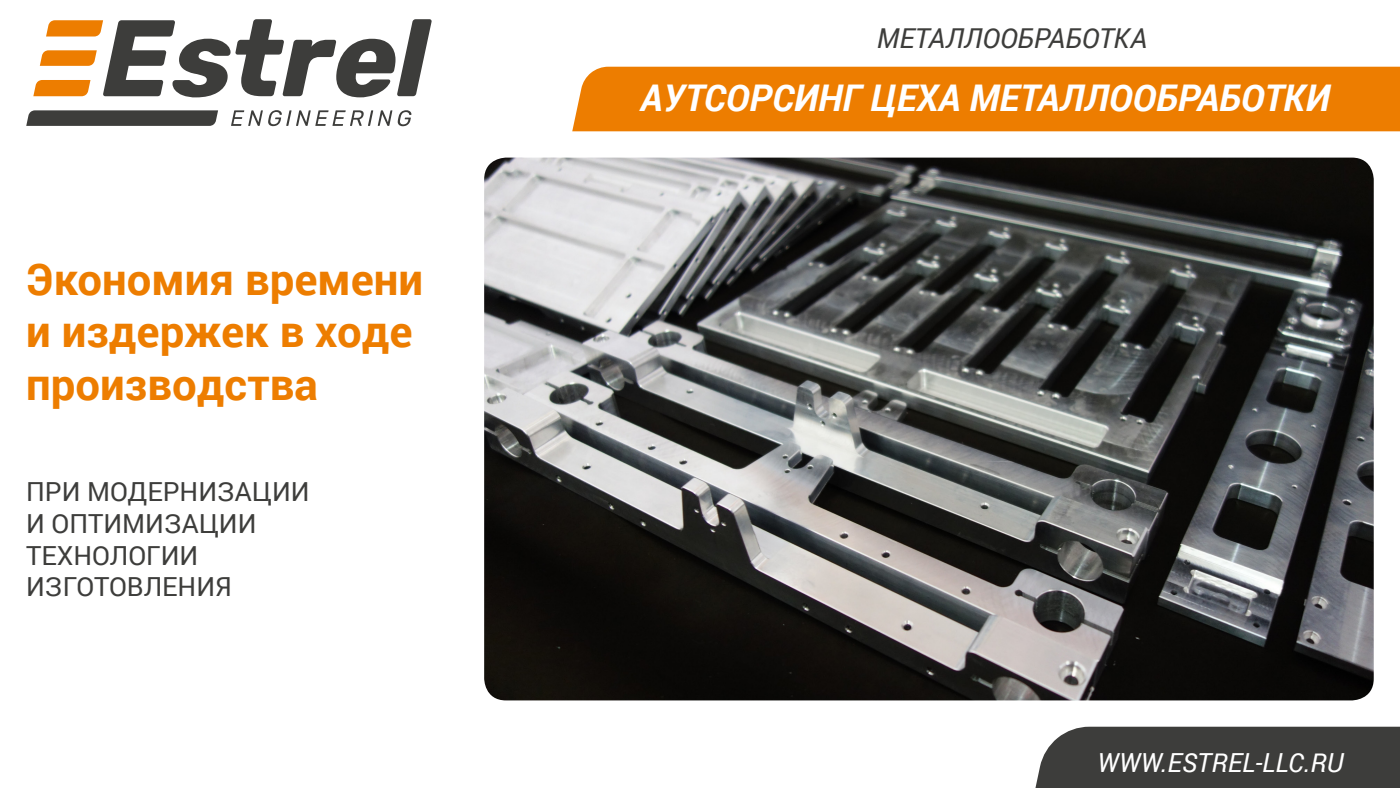
<style>
.page{position:relative;width:1400px;height:788px;background:#fff}
.page>*{position:absolute;margin:0;border:0;box-sizing:border-box;transform-origin:0 0}
.Стиль_абзаца_3{font:700 43.75px/52.5px "Roboto";color:#ed7d00}
.t1{font:italic 700 36.75px "Roboto";color:#fff}
.t2{font:italic 27.39px "Roboto";color:#3d3d3b}
.Стиль_абзаца_4{font:26.25px/31.5px "Roboto";color:#3d3d3b}
.t3{font:italic 26.25px "Roboto";color:#fff}
</style>
<div class="page">
<svg style="left:231px;top:110px;width:161px;height:16px"></svg>
<svg style="left:398px;top:110px;width:13px;height:16px"></svg>
<div style="left:1035px;top:726px;width:365px;height:62px;background:#3d3d3b"></div>
<svg style="left:26px;top:110px;width:192px;height:16px;background:#464644"></svg>
<div style="left:572px;top:67px;width:828px;height:64px;background:#ed7d00"></div>
<svg style="left:33px;top:19px;width:399px;height:78px"></svg>
<img style="left:484px;top:158px;width:890px;height:542px">
<p class="Стиль_абзаца_3" style="left:26px;top:251px;width:399px">Экономия времени и издержек в ходе производства</p>
<p class="Стиль_абзаца_4" style="left:26px;top:475px;width:285px">ПРИ МОДЕРНИЗАЦИИ<br>И ОПТИМИЗАЦИИ<br>ТЕХНОЛОГИИ<br>ИЗГОТОВЛЕНИЯ</p>
<p class="t2" style="left:877px;top:19px;width:272px">МЕТАЛЛООБРАБОТКА</p>
<p class="t1" style="left:640px;top:72px;width:691px">АУТСОРСИНГ ЦЕХА МЕТАЛЛООБРАБОТКИ</p>
<p class="t3" style="left:1097px;top:744px;width:247px">WWW.ESTREL-LLC.RU</p>
</div>
